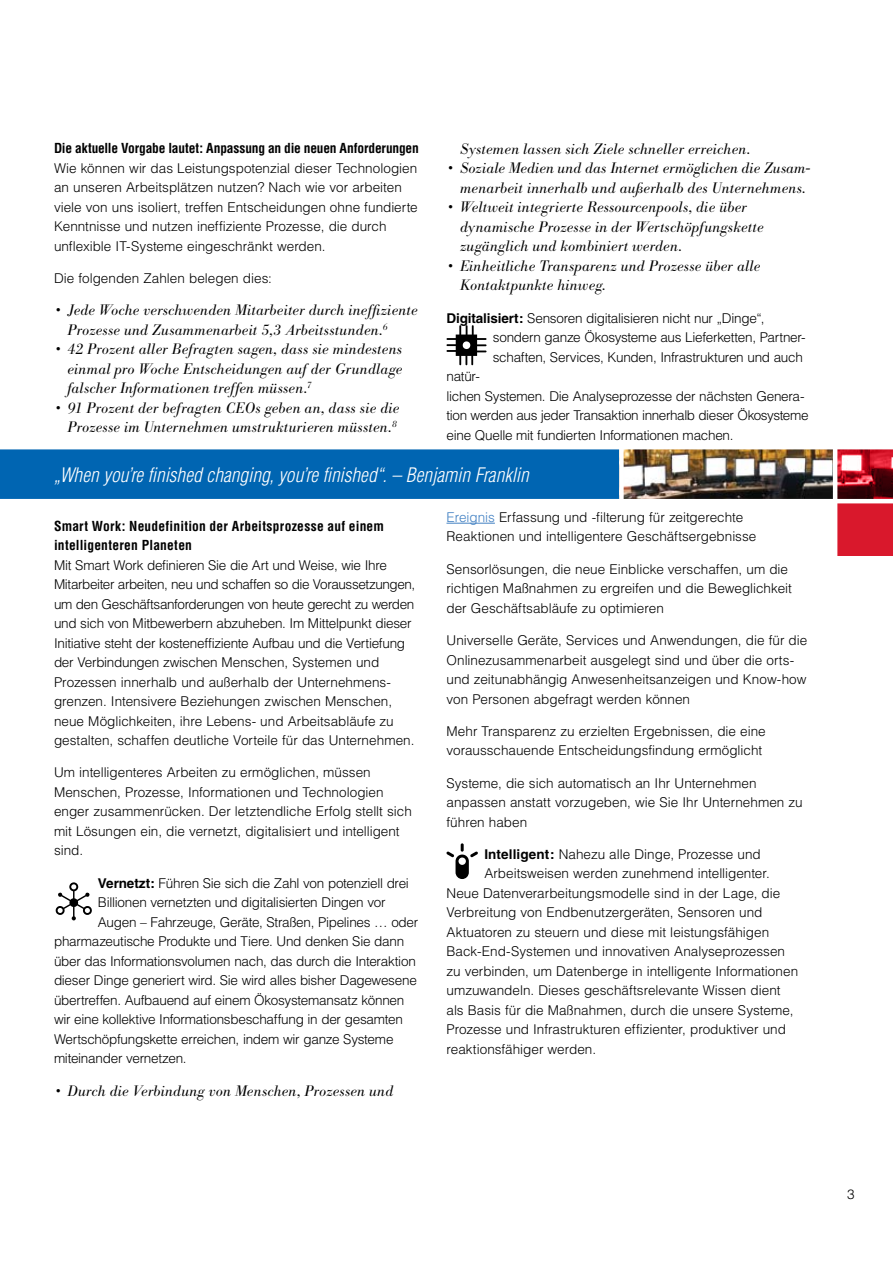
<style>
.page{position:relative;width:893px;height:1263px;background:#fff}
.page>*{position:absolute;margin:0;border:0;box-sizing:border-box;transform-origin:0 0}
.t1{font:italic 300 condensed 19.5px "Helvetica";letter-spacing:-.005em;color:#fff}
.t2{font:italic 300 15px/19.5px "Bodoni BE";letter-spacing:.015em;color:#000}
.t3{font:300 13.5px/19.5px "Helvetica";letter-spacing:-.005em;color:#000}
.t4{font:700 condensed 13.5px/19.5px "Helvetica";letter-spacing:.01em;color:#000}
.t5{font:700 condensed 13.5px "Helvetica";letter-spacing:-.015em;color:#000}
.t6{font:300 13.5px "Helvetica";letter-spacing:-.03em;color:#000}
.s1{font-weight:700}
.s2{color:#4281c3}
</style>
<div class="page">
<div style="left:0;top:447px;width:893px;height:54px;background:#0065b2"></div>
<img style="left:624px;top:449px;width:209px;height:50px">
<svg style="left:837px;top:449px;width:56px;height:106px;background:#bb2534"></svg>
<hr style="left:833px;top:445px;width:4px;height:112px;background:#fff">
<div style="left:619px;top:447px;width:5px;height:54px;background:#fff"></div>
<hr style="left:0;top:499px;width:893px;height:4px;background:#fff">
<hr style="left:0;top:445px;width:893px;height:4px;background:#fff">
<svg style="left:446px;top:325px;width:40px;height:40px"></svg>
<svg style="left:446px;top:843px;width:32px;height:36px"></svg>
<svg style="left:56px;top:882px;width:36px;height:38px"></svg>
<hr style="left:446px;top:523px;width:49px;height:1px;background:#4281c3">
<p class="t5" style="left:54px;top:140px;width:366px">Die aktuelle Vorgabe lautet: Anpassung an die neuen Anforderungen</p>
<p class="t3" style="left:54px;top:158px;width:365px">Wie können wir das Leistungspotenzial dieser Technologien an unseren Arbeitsplätzen nutzen? Nach wie vor arbeiten viele von uns isoliert, treffen Entscheidungen ohne fundierte Kenntnisse und nutzen ineffiziente Prozesse, die durch unflexible IT-Systeme eingeschränkt werden.</p>
<p class="t3" style="left:54px;top:268px;width:219px">Die folgenden Zahlen belegen dies:</p>
<p class="t2" style="left:68px;top:301px;width:352px">Jede Woche verschwenden Mitarbeiter durch ineffiziente Prozesse und Zusammenarbeit 5,3 Arbeitsstunden.<sup>6<br></sup>42 Prozent aller Befragten sagen, dass sie mindestens einmal pro Woche Entscheidungen auf der Grundlage falscher Informationen treffen müssen.<sup>7<br></sup>91 Prozent der befragten CEOs geben an, dass sie die Prozesse im Unternehmen umstrukturieren müssten.<sup>8</sup></p>
<p class="t2" style="left:56px;top:301px;width:6px">•</p>
<p class="t2" style="left:56px;top:340px;width:6px">•</p>
<p class="t2" style="left:56px;top:398px;width:6px">•</p>
<p class="t2" style="left:460px;top:139px;width:352px">Systemen lassen sich Ziele schneller erreichen.<br>Soziale Medien und das Internet ermöglichen die Zusam&shy;menarbeit innerhalb und außerhalb des Unternehmens.<br>Weltweit integrierte Ressourcenpools, die über dynamische Prozesse in der Wertschöpfungskette zugänglich und kombiniert werden.<br>Einheitliche Transparenz und Prozesse über alle Kontaktpunkte hinweg.</p>
<p class="t3" style="left:446px;top:308px;width:319px"><span class="s1">Digitalisiert:</span> Sensoren digitalisieren nicht nur „Dinge“,</p>
<p class="t3" style="left:493px;top:327px;width:314px">sondern ganze Ökosysteme aus Lieferketten, Partner-</p>
<p class="t3" style="left:493px;top:347px;width:312px">schaften, Services, Kunden, Infrastrukturen und auch</p>
<p class="t3" style="left:446px;top:366px;width:35px">natür-</p>
<p class="t3" style="left:446px;top:386px;width:360px">lichen Systemen. Die Analyseprozesse der nächsten Genera-</p>
<p class="t6" style="left:446px;top:407px;width:364px">tion werden aus jeder Transaktion innerhalb dieser Ökosysteme</p>
<p class="t3" style="left:446px;top:425px;width:289px">eine Quelle mit fundierten Informationen machen.</p>
<p class="t2" style="left:448px;top:159px;width:6px">•</p>
<p class="t2" style="left:448px;top:198px;width:6px">•</p>
<p class="t2" style="left:448px;top:256px;width:6px">•</p>
<h1 class="t1" style="left:54px;top:463px;width:476px">„When you’re finished changing, you’re finished“. – Benjamin Franklin</h1>
<p class="t4" style="left:54px;top:516px;width:331px">Smart Work: Neudefinition der Arbeitsprozesse auf einem intelligenteren Planeten</p>
<p class="t3" style="left:54px;top:555px;width:363px">Mit Smart Work definieren Sie die Art und Weise, wie Ihre Mitarbeiter arbeiten, neu und schaffen so die Voraussetzungen, um den Geschäftsanforderungen von heute gerecht zu werden und sich von Mitbewerbern abzuheben. Im Mittelpunkt dieser Initiative steht der kosteneffiziente Aufbau und die Vertiefung der Verbindungen zwischen Menschen, Systemen und Prozessen innerhalb und außerhalb der Unternehmens&shy;grenzen. Intensivere Beziehungen zwischen Menschen, neue Möglichkeiten, ihre Lebens- und Arbeitsabläufe zu gestalten, schaffen deutliche Vorteile für das Unternehmen.</p>
<p class="t3" style="left:54px;top:762px;width:359px">Um intelligenteres Arbeiten zu ermöglichen, müssen Menschen, Prozesse, Informationen und Technologien enger zusammenrücken. Der letztendliche Erfolg stellt sich mit Lösungen ein, die vernetzt, digitalisiert und intelligent sind.</p>
<p class="t3" style="left:98px;top:873px;width:312px"><span class="s1">Vernetzt:</span> Führen Sie sich die Zahl von potenziell drei</p>
<p class="t3" style="left:98px;top:892px;width:289px">Billionen vernetzten und digitalisierten Dingen vor</p>
<p class="t3" style="left:98px;top:912px;width:322px">Augen – Fahrzeuge, Geräte, Straßen, Pipelines … oder</p>
<p class="t3" style="left:54px;top:931px;width:352px">pharmazeutische Produkte und Tiere. Und denken Sie dann</p>
<p class="t3" style="left:54px;top:951px;width:363px">über das Informationsvolumen nach, das durch die Interaktion</p>
<p class="t3" style="left:54px;top:970px;width:364px">dieser Dinge generiert wird. Sie wird alles bisher Dagewesene</p>
<p class="t3" style="left:54px;top:990px;width:352px">übertreffen. Aufbauend auf einem Ökosystemansatz können</p>
<p class="t3" style="left:54px;top:1009px;width:350px">wir eine kollektive Informationsbeschaffung in der gesamten</p>
<p class="t3" style="left:54px;top:1029px;width:341px">Wertschöpfungskette erreichen, indem wir ganze Systeme</p>
<p class="t3" style="left:54px;top:1048px;width:134px">miteinander vernetzen.</p>
<p class="t2" style="left:56px;top:1081px;width:339px">• Durch die Verbindung von Menschen, Prozessen und</p>
<p class="t3" style="left:446px;top:507px;width:311px"><span class="s2">Ereignis</span> Erfassung und -filterung für zeitgerechte<br>Reaktionen und intelligentere Geschäftsergebnisse</p>
<p class="t3" style="left:446px;top:559px;width:347px">Sensorlösungen, die neue Einblicke verschaffen, um die richtigen Maßnahmen zu ergreifen und die Beweglichkeit der Geschäftsabläufe zu optimieren</p>
<p class="t3" style="left:446px;top:630px;width:362px">Universelle Geräte, Services und Anwendungen, die für die Onlinezusammenarbeit ausgelegt sind und über die orts&shy;und zeitunabhängig Anwesenheitsanzeigen und Know-how von Personen abgefragt werden können</p>
<p class="t3" style="left:446px;top:721px;width:321px">Mehr Transparenz zu erzielten Ergebnissen, die eine vorausschauende Entscheidungsfindung ermöglicht</p>
<p class="t3" style="left:446px;top:772px;width:358px">Systeme, die sich automatisch an Ihr Unternehmen anpassen anstatt vorzugeben, wie Sie Ihr Unternehmen zu führen haben</p>
<p class="t3" style="left:484px;top:844px;width:278px"><span class="s1">Intelligent:</span> Nahezu alle Dinge, Prozesse und</p>
<p class="t3" style="left:484px;top:863px;width:287px">Arbeitsweisen werden zunehmend intelligenter.</p>
<p class="t3" style="left:446px;top:883px;width:335px">Neue Datenverarbeitungsmodelle sind in der Lage, die</p>
<p class="t3" style="left:446px;top:902px;width:317px">Verbreitung von Endbenutzergeräten, Sensoren und</p>
<p class="t3" style="left:446px;top:922px;width:324px">Aktuatoren zu steuern und diese mit leistungsfähigen</p>
<p class="t3" style="left:446px;top:941px;width:340px">Back-End-Systemen und innovativen Analyseprozessen</p>
<p class="t3" style="left:446px;top:961px;width:353px">zu verbinden, um Datenberge in intelligente Informationen</p>
<p class="t3" style="left:446px;top:980px;width:336px">umzuwandeln. Dieses geschäftsrelevante Wissen dient</p>
<p class="t3" style="left:446px;top:1000px;width:348px">als Basis für die Maßnahmen, durch die unsere Systeme,</p>
<p class="t3" style="left:446px;top:1019px;width:341px">Prozesse und Infrastrukturen effizienter, produktiver und</p>
<p class="t3" style="left:446px;top:1039px;width:151px">reaktionsfähiger werden.</p>
</div>
